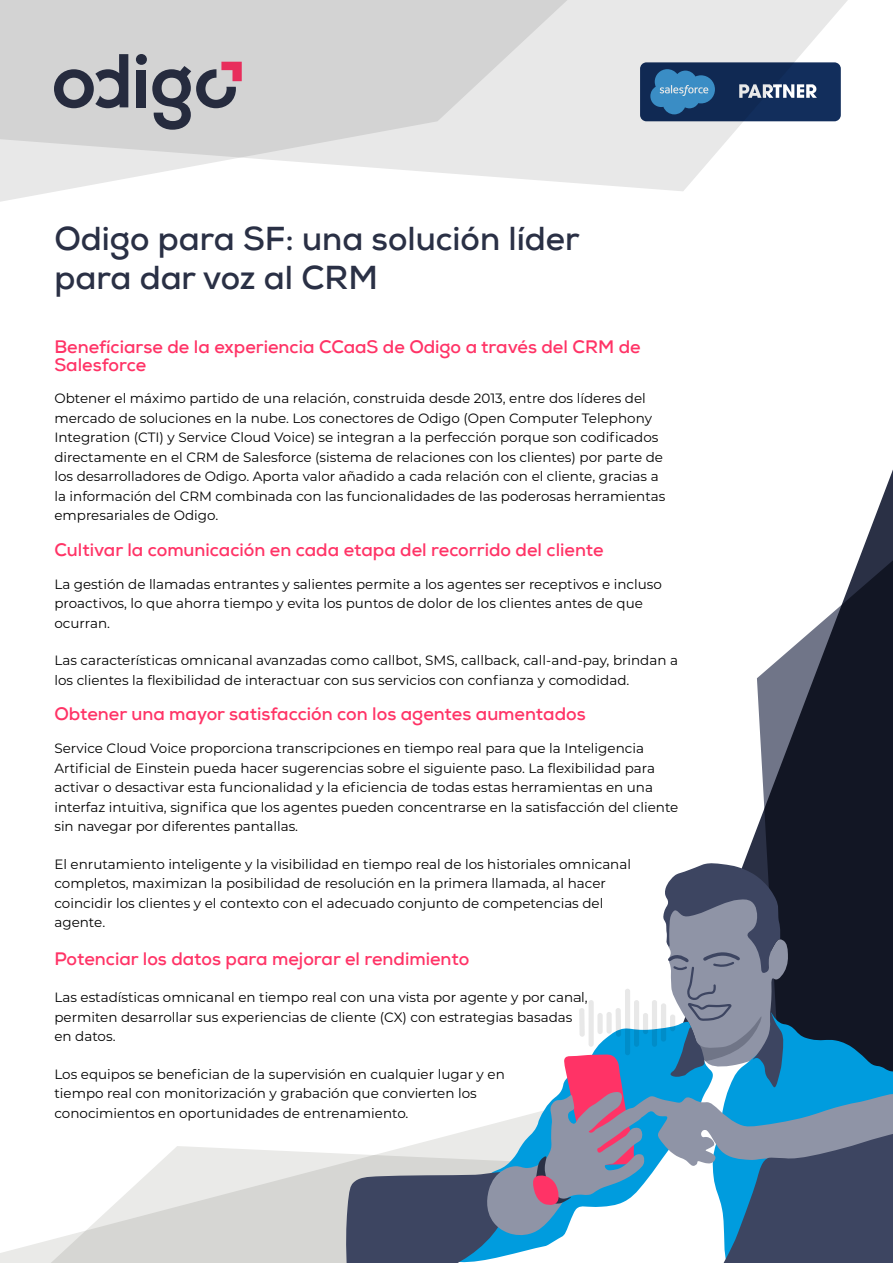
<style>
.page{position:relative;width:893px;height:1263px;background:#fff}
.page>*{position:absolute;margin:0;border:0;box-sizing:border-box;transform-origin:0 0}
.t1{font:700 33px/39.6px "Nexa";color:#2a3045}
.t2{font:700 18px/18px "Nexa";color:#f36}
.t3{font:13.5px/19.5px "Montserrat";color:#000}
</style>
<div class="page">
<svg style="left:743px;top:469px;width:150px;height:394px"></svg>
<svg style="left:0;top:1146px;width:346px;height:117px"></svg>
<svg style="left:346px;top:863px;width:547px;height:400px"></svg>
<div style="left:589px;top:1000px;width:5px;height:47px;background:#e8e8e8;border-radius:2px"></div>
<div style="left:597px;top:1013px;width:6px;height:21px;background:#e8e8e8;border-radius:2px"></div>
<svg style="left:0;top:0;width:848px;height:191px;background:#ced1d4"></svg>
<h1 class="t1" style="left:54px;top:219px;width:527px">Odigo para SF: una solución líder para dar voz al CRM</h1>
<h2 class="t2" style="left:54px;top:337px;width:588px">Benefíciarse de la experiencia CCaaS de Odigo a través del CRM de<br>Salesforce</h2>
<p class="t3" style="left:54px;top:388px;width:612px">Obtener el máximo partido de una relación, construida desde 2013, entre dos líderes del mercado de soluciones en la nube. Los conectores de Odigo (Open Computer Telephony Integration (CTI) y Service Cloud Voice) se integran a la perfección porque son codificados directamente en el CRM de Salesforce (sistema de relaciones con los clientes) por parte de los desarrolladores de Odigo. Aporta valor añadido a cada relación con el cliente, gracias a la información del CRM combinada con las funcionalidades de las poderosas herramientas empresariales de Odigo.</p>
<h2 class="t2" style="left:54px;top:541px;width:551px">Cultivar la comunicación en cada etapa del recorrido del cliente</h2>
<p class="t3" style="left:54px;top:574px;width:609px">La gestión de llamadas entrantes y salientes permite a los agentes ser receptivos e incluso proactivos, lo que ahorra tiempo y evita los puntos de dolor de los clientes antes de que ocurran.</p>
<p class="t3" style="left:54px;top:650px;width:625px">Las características omnicanal avanzadas como callbot, SMS, callback, call-and-pay, brindan a los clientes la flexibilidad de interactuar con sus servicios con confianza y comodidad.</p>
<h2 class="t2" style="left:54px;top:705px;width:533px">Obtener una mayor satisfacción con los agentes aumentados</h2>
<p class="t3" style="left:54px;top:738px;width:625px">Service Cloud Voice proporciona transcripciones en tiempo real para que la Inteligencia Artificial de Einstein pueda hacer sugerencias sobre el siguiente paso. La flexibilidad para activar o desactivar esta funcionalidad y la eficiencia de todas estas herramientas en una interfaz intuitiva, significa que los agentes pueden concentrarse en la satisfacción del cliente sin navegar por diferentes pantallas.</p>
<p class="t3" style="left:54px;top:853px;width:578px">El enrutamiento inteligente y la visibilidad en tiempo real de los historiales omnicanal completos, maximizan la posibilidad de resolución en la primera llamada, al hacer coincidir los clientes y el contexto con el adecuado conjunto de competencias del agente.</p>
<h2 class="t2" style="left:54px;top:949px;width:416px">Potenciar los datos para mejorar el rendimiento</h2>
<p class="t3" style="left:54px;top:987px;width:535px">Las estadísticas omnicanal en tiempo real con una vista por agente y por canal, permiten desarrollar sus experiencias de cliente (CX) con estrategias basadas en datos.</p>
<p class="t3" style="left:54px;top:1063px;width:452px">Los equipos se benefician de la supervisión en cualquier lugar y en tiempo real con monitorización y grabación que convierten los conocimientos en oportunidades de entrenamiento.</p>
</div>
